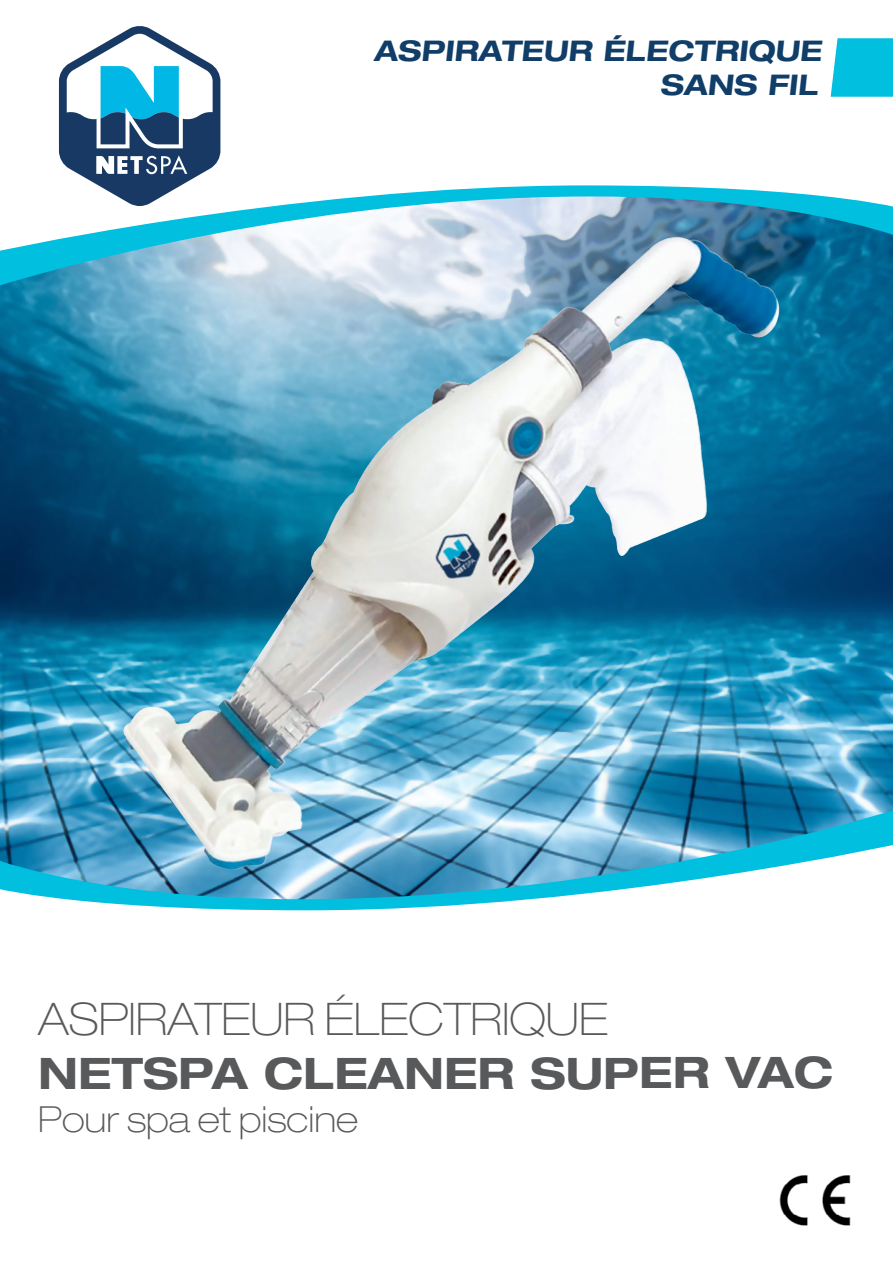
<style>
.page{position:relative;width:893px;height:1263px;background:#fff}
.page>*{position:absolute;margin:0;border:0;box-sizing:border-box;transform-origin:0 0}
.t1{font:100 expanded 45px "Helvetica Neue";color:#58595b}
.t2{font:700 expanded 43.5px "Helvetica Neue";color:#58595b}
.t3{font:100 expanded 36px "Helvetica Neue";color:#58595b}
.t4{font:700 expanded 28.5px/34.2px "Helvetica Neue";color:#103e68;text-align:right}
</style>
<div class="page">
<img style="left:0;top:292px;width:893px;height:512px">
<svg style="left:0;top:255px;width:893px;height:37px;background:#1688af"></svg>
<svg style="left:0;top:78px;width:893px;height:177px"></svg>
<svg style="left:0;top:804px;width:893px;height:36px;background:#329bc3"></svg>
<svg style="left:0;top:840px;width:893px;height:71px"></svg>
<svg style="left:59px;top:26px;width:161px;height:180px"></svg>
<svg style="left:831px;top:38px;width:62px;height:59px;background:#0ec2e0"></svg>
<img style="left:122px;top:236px;width:662px;height:635px">
<img style="left:779px;top:1175px;width:72px;height:51px">
<p class="t4" style="left:374px;top:33px;width:453px">ASPIRATEUR ÉLECTRIQUE<br>SANS FIL</p>
<h1 class="t1" style="left:38px;top:992px;width:571px">ASPIRATEUR ÉLECTRIQUE</h1>
<h2 class="t2" style="left:38px;top:1046px;width:796px">NETSPA CLEANER SUPER VAC</h2>
<p class="t3" style="left:38px;top:1097px;width:321px">POUR SPA ET PISCINE</p>
</div>
